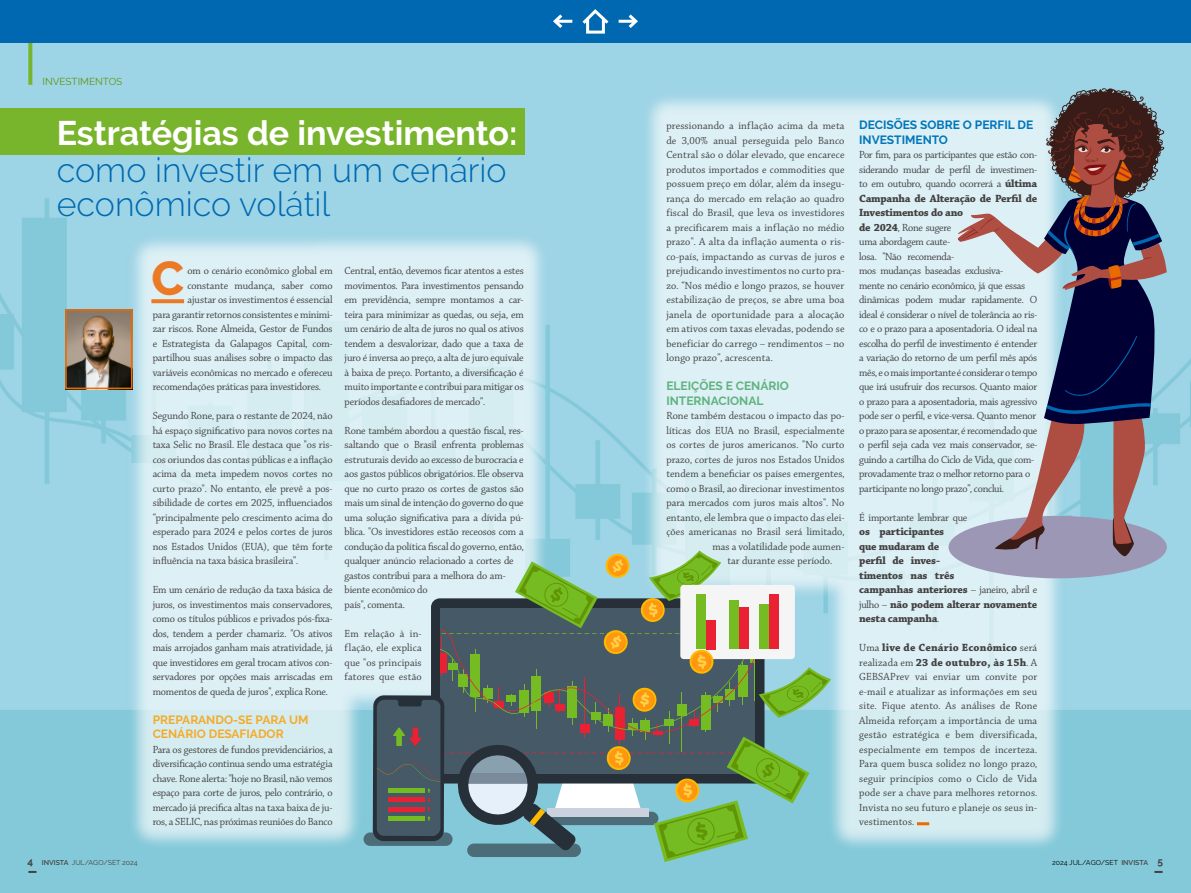
<style>
.page{position:relative;width:1191px;height:893px;background:#fff}
.page>*{position:absolute;margin:0;border:0;box-sizing:border-box;transform-origin:0 0}
.t1{font:800 47.5px "Raleway";color:#eb7a27}
.t2{font:300 34px/34px "Raleway";color:#0068b1}
.t3{font:700 34px "Raleway";color:#fff}
.t4{font:700 12px/14.5px "Raleway";color:#f4ab2b}
.t5{font:700 12px/14.5px "Raleway";color:#0076b9}
.t6{font:700 12px/14.5px "Raleway";color:#60b37f}
.t7{font:11px/14.5px "Chaparral Pro Subh";letter-spacing:-.01em;color:#434141;text-align:justify}
.t8{font:11px "Chaparral Pro Subh";letter-spacing:.01em;color:#434141}
.t9{font:700 11px/14.5px "Chaparral Pro";letter-spacing:-.02em;color:#434141}
.t10{font:700 11px/14.5px "Chaparral Pro";letter-spacing:.02em;color:#434141}
.t11{font:10px "Raleway";color:#5f950b}
.t12{font:7px "Raleway";color:#434141}
.t13{font:7px "Raleway";color:#000}
.s1{font-family:"Chaparral Pro";font-weight:700}
.s2{font-family:"Chaparral Pro Subh";font-weight:400}
.s3{font-weight:700;font-size:10px}
.s4{font-weight:600}
.s5{font-weight:600;color:#434141}
.s6{font-weight:700;font-size:10px;color:#434141}
</style>
<div class="page">
<img style="left:0;top:43px;width:1191px;height:850px">
<div style="left:0;top:109px;width:524px;height:46px;background:#78b42c"></div>
<img style="left:68px;top:312px;width:62px;height:74px">
<div style="left:65px;top:309px;width:68px;height:80px;border:2px solid #e96b00"></div>
<svg style="left:363px;top:832px;width:89px;height:14px"></svg>
<svg style="left:373px;top:550px;width:458px;height:312px;background:#7e998d"></svg>
<div style="left:948px;top:516px;width:218px;height:62px;background:#9b97b4;border-radius:50%"></div>
<svg style="left:957px;top:88px;width:209px;height:469px;background:#9295a2"></svg>
<svg style="left:28px;top:43px;width:4px;height:42px"></svg>
<svg style="left:28px;top:871px;width:9px;height:2px"></svg>
<svg style="left:1154px;top:871px;width:8px;height:2px"></svg>
<svg style="left:151px;top:299px;width:33px;height:4px"></svg>
<svg style="left:917px;top:822px;width:12px;height:3px"></svg>
<div style="left:0;top:0;width:1191px;height:43px;background:#0068b1"></div>
<hr style="left:618px;top:20px;width:18px;height:3px;background:#fff">
<svg style="left:625px;top:14px;width:13px;height:14px"></svg>
<hr style="left:555px;top:20px;width:17px;height:3px;background:#fff">
<svg style="left:553px;top:14px;width:12px;height:14px"></svg>
<svg style="left:582px;top:9px;width:27px;height:25px"></svg>
<p class="t11" style="left:43px;top:75px;width:81px">INVESTIMENTOS</p>
<h2 class="t3" style="left:57px;top:114px;width:462px">Estratégias de investimento:</h2>
<h2 class="t2" style="left:57px;top:153px;width:451px">como investir em um cenário econômico volátil</h2>
<h1 class="t1" style="left:151px;top:251px;width:34px">C</h1>
<p class="t7" style="left:187px;top:264px;width:147px">om o cenário econômico global em</p>
<p class="t7" style="left:187px;top:279px;width:147px">constante mudança, saber como</p>
<p class="t7" style="left:187px;top:293px;width:147px">ajustar os investimentos é essencial</p>
<p class="t7" style="left:153px;top:308px;width:181px">para garantir retornos consistentes e minimi-</p>
<p class="t7" style="left:153px;top:322px;width:181px">zar riscos. Rone Almeida, Gestor de Fundos</p>
<p class="t7" style="left:153px;top:337px;width:181px">e Estrategista da Galapagos Capital, com-</p>
<p class="t7" style="left:153px;top:351px;width:181px">partilhou suas análises sobre o impacto das</p>
<p class="t7" style="left:153px;top:366px;width:181px">variáveis econômicas no mercado e ofereceu</p>
<p class="t7" style="left:153px;top:380px;width:170px">recomendações práticas para investidores.</p>
<p class="t7" style="left:153px;top:409px;width:181px">Segundo Rone, para o restante de 2024, não há espaço significativo para novos cortes na taxa Selic no Brasil. Ele destaca que "os ris&shy;cos oriundos das contas públicas e a inflação acima da meta impedem novos cortes no curto prazo". No entanto, ele prevê a pos&shy;sibilidade de cortes em 2025, influenciados “principalmente pelo crescimento acima do esperado para 2024 e pelos cortes de juros nos Estados Unidos (EUA), que têm forte influência na taxa básica brasileira”.</p>
<p class="t7" style="left:153px;top:583px;width:181px">Em um cenário de redução da taxa básica de juros, os investimentos mais conservadores, como os títulos públicos e privados pós-fixa&shy;dos, tendem a perder chamariz. "Os ativos mais arrojados ganham mais atratividade, já que investidores em geral trocam ativos con&shy;servadores por opções mais arriscadas em momentos de queda de juros", explica Rone.</p>
<p class="t4" style="left:153px;top:712px;width:157px">PREPARANDO-SE PARA UM<br>CENÁRIO DESAFIADOR</p>
<p class="t7" style="left:153px;top:743px;width:181px">Para os gestores de fundos previdenciários, a diversificação continua sendo uma estratégia chave. Rone alerta: "hoje no Brasil, não vemos espaço para corte de juros, pelo contrário, o mercado já precifica altas na taxa baixa de ju&shy;ros, a SELIC, nas próximas reuniões do Banco</p>
<p class="t7" style="left:345px;top:264px;width:181px">Central, então, devemos ficar atentos a estes movimentos. Para investimentos pensando em previdência, sempre montamos a car&shy;teira para minimizar as quedas, ou seja, em um cenário de alta de juros no qual os ativos tendem a desvalorizar, dado que a taxa de juro é inversa ao preço, a alta de juro equivale à baixa de preço. Portanto, a diversificação é muito importante e contribui para mitigar os períodos desafiadores de mercado”.</p>
<p class="t7" style="left:345px;top:424px;width:181px;text-align:left">Rone também abordou a questão fiscal, res&shy;saltando que o Brasil enfrenta problemas estruturais devido ao excesso de burocracia e aos gastos públicos obrigatórios. Ele observa que no curto prazo os cortes de gastos são mais um sinal de intenção do governo do que uma solução significativa para a dívida pú&shy;blica. "Os investidores estão receosos com a condução da política fiscal do governo, então, qualquer anúncio relacionado a cortes de gastos contribui para a melhora do am&shy;biente econômico do<br>país", comenta.</p>
<p class="t7" style="left:345px;top:627px;width:79px">Em relação à in&shy;flação, ele explica que "os principais fatores que estão</p>
<p class="t7" style="left:666px;top:119px;width:180px">pressionando a inflação acima da meta de 3,00% anual perseguida pelo Banco Central são o dólar elevado, que encarece produtos importados e commodities que possuem preço em dólar, além da insegu&shy;rança do mercado em relação ao quadro fiscal do Brasil, que leva os investidores a precificarem mais a inflação no médio prazo". A alta da inflação aumenta o ris&shy;co-país, impactando as curvas de juros e prejudicando investimentos no curto pra&shy;zo. “Nos médio e longo prazos, se houver estabilização de preços, se abre uma boa janela de oportunidade para a alocação em ativos com taxas elevadas, podendo se beneficiar do carrego – rendimentos – no longo prazo”, acrescenta.</p>
<p class="t6" style="left:666px;top:379px;width:124px">ELEIÇÕES E CENÁRIO<br>INTERNACIONAL</p>
<p class="t8" style="left:666px;top:410px;width:180px">Rone também destacou o impacto das po-</p>
<p class="t8" style="left:666px;top:424px;width:180px">líticas dos EUA no Brasil, especialmente</p>
<p class="t8" style="left:666px;top:439px;width:180px">os cortes de juros americanos. "No curto</p>
<p class="t7" style="left:666px;top:453px;width:180px">prazo, cortes de juros nos Estados Unidos</p>
<p class="t8" style="left:666px;top:468px;width:180px">tendem a beneficiar os países emergentes,</p>
<p class="t8" style="left:666px;top:482px;width:179px">como o Brasil, ao direcionar investimentos</p>
<p class="t8" style="left:666px;top:497px;width:180px">para mercados com juros mais altos". No</p>
<p class="t8" style="left:666px;top:511px;width:180px">entanto, ele lembra que o impacto das elei-</p>
<p class="t8" style="left:666px;top:526px;width:180px">ções americanas no Brasil será limitado,</p>
<p class="t8" style="left:712px;top:540px;width:134px">mas a volatilidade pode aumen-</p>
<p class="t8" style="left:727px;top:555px;width:106px">tar durante esse período.</p>
<p class="t5" style="left:859px;top:118px;width:175px">DECISÕES SOBRE O PERFIL DE<br>INVESTIMENTO</p>
<p class="t7" style="left:859px;top:148px;width:179px">Por fim, para os participantes que estão con&shy;siderando mudar de perfil de investimen&shy;to em outubro, quando ocorrerá a <span class="s1">última</span></p>
<p class="t9" style="left:859px;top:191px;width:179px">Campanha de Alteração de Perfil de<br>Investimentos do ano</p>
<p class="t7" style="left:859px;top:221px;width:180px;text-align:left"><span class="s1">de 2024</span>, Rone sugere<br>uma abordagem caute-<br>losa. "Não recomenda-<br>mos mudanças baseadas exclusiva-<br>mente no cenário econômico, já que essas dinâmicas podem mudar rapidamente. O ideal é considerar o nível de tolerância ao ris&shy;co e o prazo para a aposentadoria. O ideal na escolha do perfil de investimento é entender a variação do retorno de um perfil mês após mês, e o mais importante é considerar o tempo que irá usufruir dos recursos. Quanto maior o prazo para a aposentadoria, mais agressivo pode ser o perfil, e vice-versa. Quanto menor o prazo para se aposentar, é recomendado que o perfil seja cada vez mais conservador, se&shy;guindo a cartilha do Ciclo de Vida, que com&shy;provadamente traz o melhor retorno para o participante no longo prazo”, conclui.</p>
<p class="t7" style="left:859px;top:511px;width:109px">É importante lembrar que</p>
<p class="t9" style="left:859px;top:525px;width:180px">os participantes<br>que mudaram de<br>perfil de inves-<br>timentos nas três<br>campanhas anteriores <span class="s2">– janeiro, abril e julho –</span> não podem alterar novamente nesta campanha<span class="s2">.</span></p>
<p class="t10" style="left:859px;top:641px;width:179px"><span class="s2">Uma</span> live de Cenário Econômico <span class="s2">será realizada em</span> 23 de outubro, às 15h<span class="s2">. A</span></p>
<p class="t7" style="left:859px;top:670px;width:180px">GEBSAPrev vai enviar um convite por e-mail e atualizar as informações em seu site. Fique atento. As análises de Rone Almeida reforçam a importância de uma gestão estratégica e bem diversificada, especialmente em tempos de incerteza.<br>Para quem busca solidez no longo prazo, seguir princípios como o Ciclo de Vida pode ser a chave para melhores retornos.<br>Invista no seu futuro e planeje os seus in&shy;vestimentos.</p>
<p class="t12" style="left:28px;top:858px;width:112px"><span class="s3">4</span> <span class="s4">INVISTA</span> JUL/AGO/SET 2024</p>
<p class="t13" style="left:1052px;top:858px;width:112px">2024 JUL/AGO/SET <span class="s5">INVISTA</span> <span class="s6">5</span></p>
</div>
